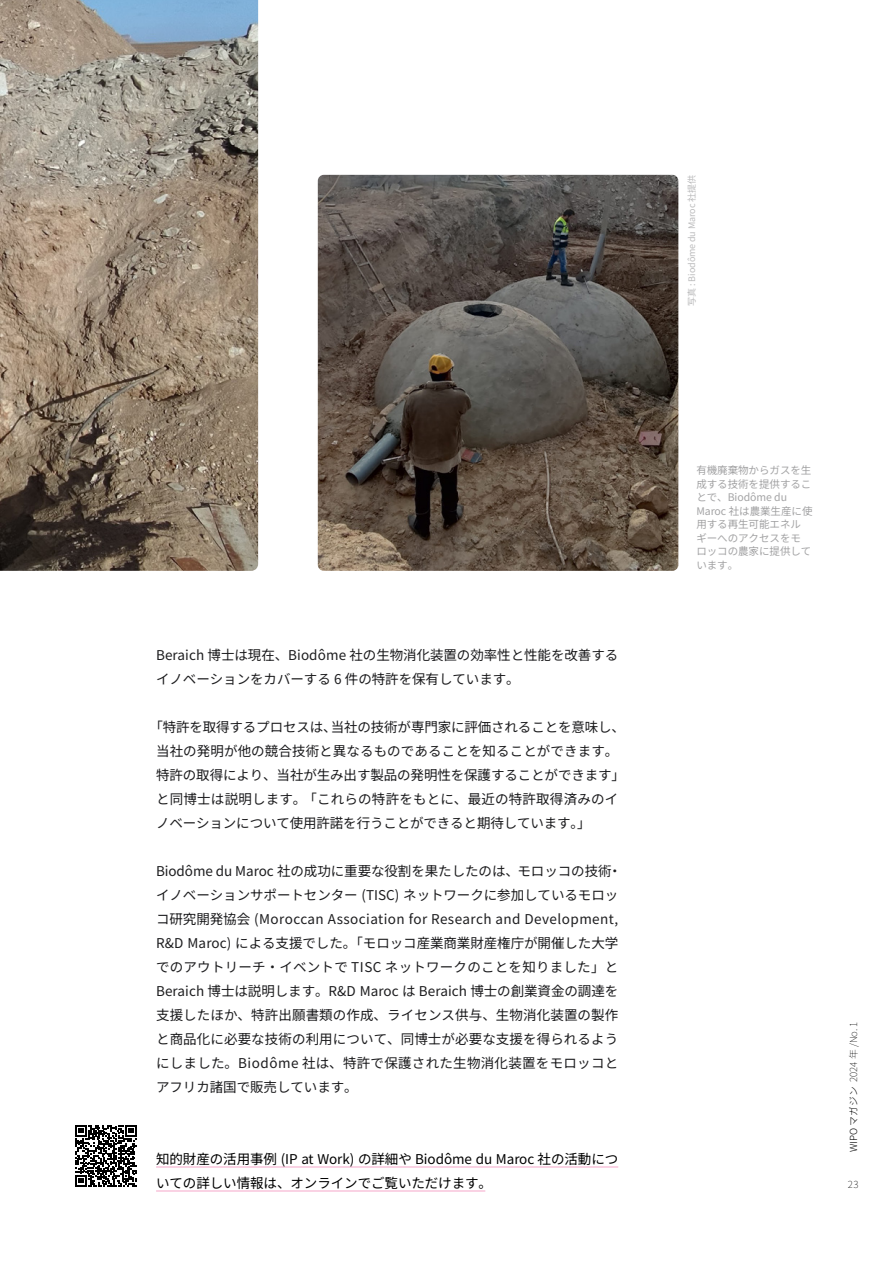
<style>
.page{position:relative;width:893px;height:1263px;background:#fff}
.page>*{position:absolute;margin:0;border:0;box-sizing:border-box;transform-origin:0 0}
.Body_Paragraph{font:13.5px/24px "Noto Sans JP";letter-spacing:-.005em;color:#1d1d1f}
.Body{font:13.5px/24px "Noto Sans JP";letter-spacing:-.005em;color:#000}
.t1{font:10.5px/13.5px "Noto Sans JP";letter-spacing:-.005em;color:#a4a4a5}
.t2{font:100 9.75px "Noto Sans JP";color:#000}
.Photo_credit{font:9px "Noto Sans JP";letter-spacing:-.01em;color:#bbbbbc}
.s1{font-weight:300}
</style>
<div class="page">
<img style="left:0;top:0;width:258px;height:571px">
<img style="left:318px;top:175px;width:360px;height:396px">
<hr style="left:156px;top:1167px;width:462px;height:1px;background:#f5a6c9">
<hr style="left:156px;top:1191px;width:329px;height:1px;background:#f5a6c9">
<svg style="left:75px;top:1125px;width:62px;height:62px"></svg>
<p class="Body_Paragraph" style="left:156px;top:643px;width:463px">Beraich 博士は現在、Biodôme 社の生物消化装置の効率性と性能を改善するイノベーションをカバーする 6 件の特許を保有しています。</p>
<p class="Body_Paragraph" style="left:156px;top:715px;width:470px;text-indent:-7px">「特許を取得するプロセスは、当社の技術が専門家に評価されることを意味し、当社の発明が他の競合技術と異なるものであることを知ることができます。特許の取得により、当社が生み出す製品の発明性を保護することができます」と同博士は説明します。 「これらの特許をもとに、最近の特許取得済みのイノベーションについて使用許諾を行うことができると期待しています。」</p>
<p class="Body_Paragraph" style="left:156px;top:859px;width:467px">Biodôme du Maroc 社の成功に重要な役割を果たしたのは、モロッコの技術・イノベーションサポートセンター (TISC) ネットワークに参加しているモロッコ研究開発協会 (Moroccan Association for Research and Development, R&amp;D Maroc) による支援でした。「モロッコ産業商業財産権庁が開催した大学でのアウトリーチ・イベントで TISC ネットワークのことを知りました」とBeraich 博士は説明します。R&amp;D Maroc は Beraich 博士の創業資金の調達を支援したほか、特許出願書類の作成、ライセンス供与、生物消化装置の製作と商品化に必要な技術の利用について、同博士が必要な支援を得られるようにしました。Biodôme 社は、特許で保護された生物消化装置をモロッコとアフリカ諸国で販売しています。</p>
<p class="Body" style="left:156px;top:1147px;width:464px">知的財産の活用事例 (IP at Work) の詳細や Biodôme du Maroc 社の活動についての詳しい情報は、オンラインでご覧いただけます。</p>
<p class="Photo_credit" style="left:687px;top:306px;width:133px;rotate:-90deg">写真 : Biodôme du Maroc 社提供</p>
<p class="t1" style="left:696px;top:464px;width:118px">有機廃棄物からガスを生成する技術を提供することで、Biodôme du<br>Maroc 社は農業生産に使用する再生可能エネルギーへのアクセスをモロッコの農家に提供しています。</p>
<p class="t2" style="left:848px;top:1152px;width:132px;rotate:-90deg"><span class="s1">WIPO マガジン</span> 2024 年 /No. 1</p>
<p class="t2" style="left:848px;top:1179px;width:12px">23</p>
</div>
